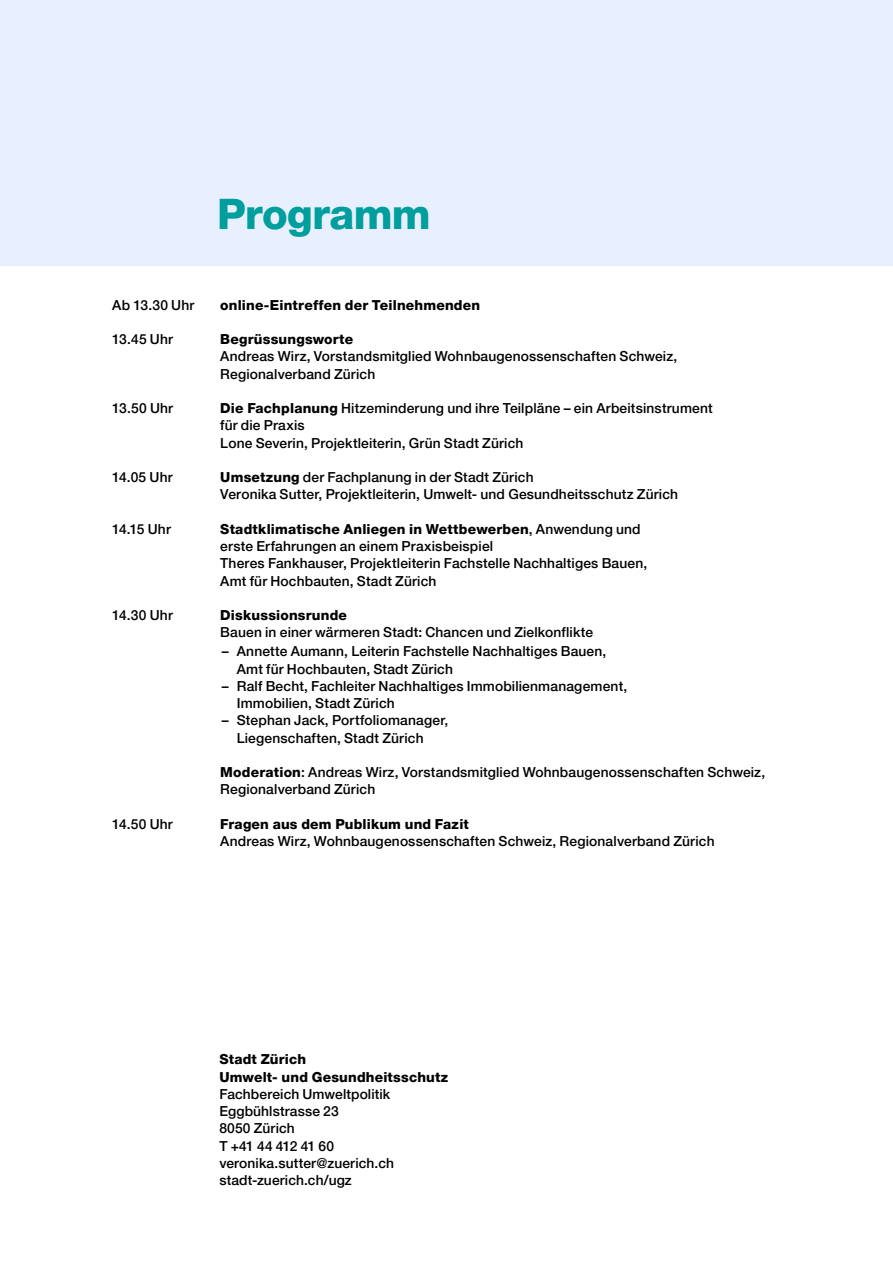
<style>
.page{position:relative;width:893px;height:1263px;background:#fff}
.page>*{position:absolute;margin:0;border:0;box-sizing:border-box;transform-origin:0 0}
.t1{font:800 42px "Helvetica Neue LT Pro";letter-spacing:-.015em;color:#009e9c}
.t2{font:500 13.8px/17.2px "Helvetica Neue LT Pro";letter-spacing:.01em;color:#000}
.t3{font:800 13.8px/17.2px "Helvetica Neue LT Pro";letter-spacing:.015em;color:#000}
.s1{font-weight:800}
</style>
<div class="page">
<div style="left:0;top:0;width:893px;height:266px;background:#e8f0ff"></div>
<h1 class="t1" style="left:217px;top:189px;width:215px">Programm</h1>
<p class="t2" style="left:112px;top:296px;width:84px">Ab 13.30 Uhr</p>
<p class="t3" style="left:220px;top:296px;width:261px">online-Eintreffen der Teilnehmenden</p>
<p class="t2" style="left:112px;top:330px;width:62px">13.45 Uhr</p>
<p class="t3" style="left:220px;top:331px;width:134px">Begrüssungsworte</p>
<p class="t2" style="left:220px;top:348px;width:458px">Andreas Wirz, Vorstandsmitglied Wohnbaugenossenschaften Schweiz,<br>Regionalverband Zürich</p>
<p class="t2" style="left:112px;top:399px;width:62px">13.50 Uhr</p>
<p class="t2" style="left:220px;top:399px;width:494px"><span class="s1">Die Fachplanung</span> Hitzeminderung und ihre Teilpläne – ein Arbeitsinstrument für die Praxis<br>Lone Severin, Projektleiterin, Grün Stadt Zürich</p>
<p class="t2" style="left:112px;top:468px;width:62px">14.05 Uhr</p>
<p class="t2" style="left:220px;top:468px;width:459px"><span class="s1">Umsetzung</span> der Fachplanung in der Stadt Zürich<br>Veronika Sutter, Projektleiterin, Umwelt- und Gesundheitsschutz Zürich</p>
<p class="t2" style="left:112px;top:520px;width:60px">14.15 Uhr</p>
<p class="t2" style="left:220px;top:520px;width:428px"><span class="s1">Stadtklimatische Anliegen in Wettbewerben</span>, Anwendung und erste Erfahrungen an einem Praxisbeispiel<br>Theres Fankhauser, Projektleiterin Fachstelle Nachhaltiges Bauen, Amt für Hochbauten, Stadt Zürich</p>
<p class="t2" style="left:112px;top:606px;width:62px">14.30 Uhr</p>
<p class="t3" style="left:220px;top:607px;width:128px">Diskussionsrunde</p>
<p class="t2" style="left:220px;top:624px;width:374px">Bauen in einer wärmeren Stadt: Chancen und Zielkonflikte</p>
<p class="t2" style="left:237px;top:643px;width:371px;text-indent:-15px">– Annette Aumann, Leiterin Fachstelle Nachhaltiges Bauen,<br>Amt für Hochbauten, Stadt Zürich</p>
<p class="t2" style="left:237px;top:677px;width:392px;text-indent:-15px">– Ralf Becht, Fachleiter Nachhaltiges Immobilienmanagement,<br>Immobilien, Stadt Zürich</p>
<p class="t2" style="left:237px;top:712px;width:213px;text-indent:-15px">– Stephan Jack, Portfoliomanager,<br>Liegenschaften, Stadt Zürich</p>
<p class="t2" style="left:220px;top:763px;width:546px"><span class="s1">Moderation</span>: Andreas Wirz, Vorstandsmitglied Wohnbaugenossenschaften Schweiz,<br>Regionalverband Zürich</p>
<p class="t2" style="left:112px;top:815px;width:62px">14.50 Uhr</p>
<p class="t3" style="left:220px;top:815px;width:250px">Fragen aus dem Publikum und Fazit</p>
<p class="t2" style="left:220px;top:832px;width:496px">Andreas Wirz, Wohnbaugenossenschaften Schweiz, Regionalverband Zürich</p>
<p class="t3" style="left:219px;top:1051px;width:230px">Stadt Zürich<br>Umwelt- und Gesundheitsschutz</p>
<p class="t2" style="left:219px;top:1085px;width:176px">Fachbereich Umweltpolitik<br>Eggbühlstrasse 23<br>8050 Zürich<br>T +41 44 412 41 60 veronika.sutter@zuerich.ch stadt-zuerich.ch/ugz</p>
</div>
